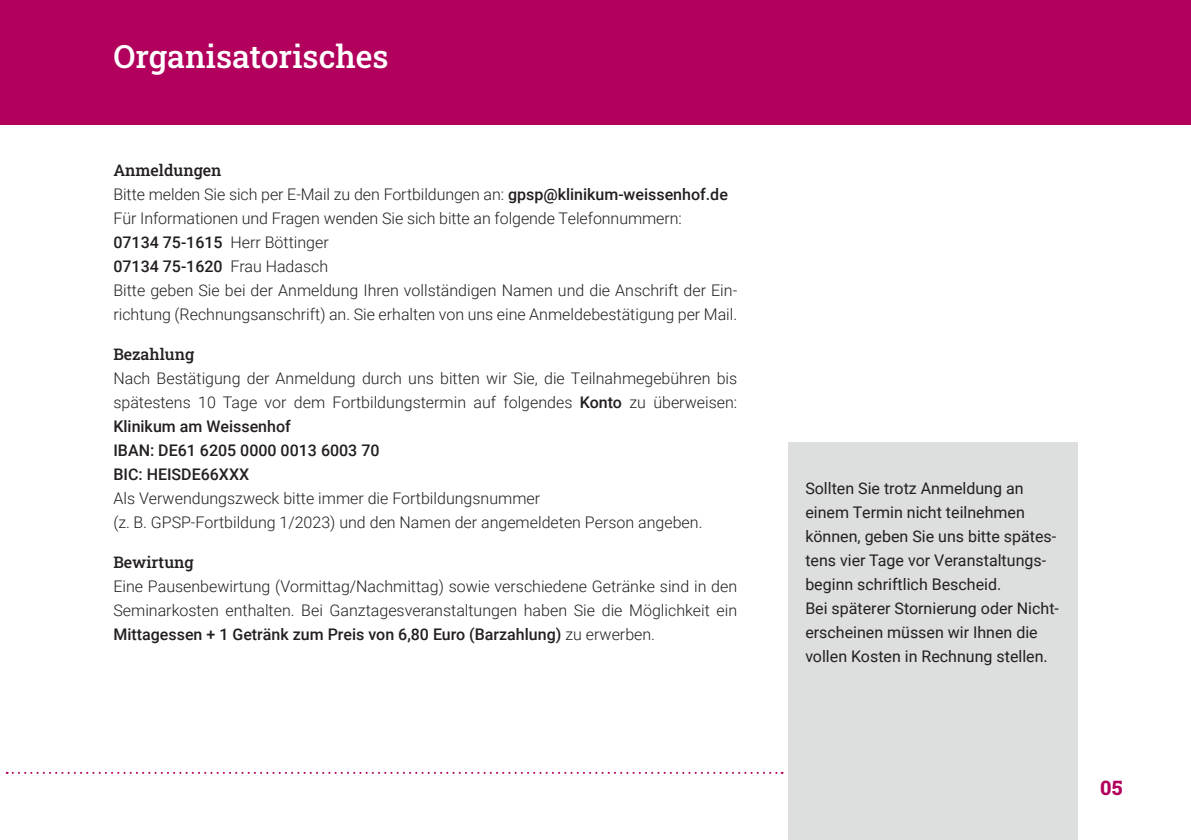
<style>
.page{position:relative;width:1191px;height:840px;background:#fff}
.page>*{position:absolute;margin:0;border:0;box-sizing:border-box;transform-origin:0 0}
.t1{font:500 32px "Roboto Slab";color:#fff}
.t2{font:800 20px "Roboto Slab";color:#b1015c}
.t3{font:300 16px/24px "Roboto";color:#231f20}
.t4{font:16px/24px "Roboto";color:#231f20}
.t5{font:500 16px "Roboto Slab";color:#231f20}
.s1{font-weight:500}
</style>
<div class="page">
<svg style="left:7px;top:771px;width:775px;height:2px"></svg>
<div style="left:0;top:0;width:1191px;height:125px;background:#b1015c"></div>
<div style="left:788px;top:442px;width:289px;height:397px;background:#dddede"></div>
<h1 class="t1" style="left:113px;top:35px;width:277px">Organisatorisches</h1>
<p class="t5" style="left:113px;top:159px;width:110px">Anmeldungen</p>
<p class="t3" style="left:113px;top:181px;width:625px">Bitte melden Sie sich per E-Mail zu den Fortbildungen an: <span class="s1">gpsp@klinikum-weissenhof.de </span>Für Informationen und Fragen wenden Sie sich bitte an folgende Telefonnummern:<br><span class="s1">07134 75-1615</span> Herr Böttinger<br><span class="s1">07134 75-1620</span> Frau Hadasch<br>Bitte geben Sie bei der Anmeldung Ihren vollständigen Namen und die Anschrift der Ein&shy;richtung (Rechnungsanschrift) an. Sie erhalten von uns eine Anmeldebestätigung per Mail.</p>
<p class="t5" style="left:113px;top:343px;width:82px">Bezahlung</p>
<p class="t3" style="left:113px;top:365px;width:625px">Nach Bestätigung der Anmeldung durch uns bitten wir Sie, die Teilnahmegebühren bis spätestens 10 Tage vor dem Fortbildungstermin auf folgendes <span class="s1">Konto</span> zu überweisen:<br><span class="s1">Klinikum am Weissenhof<br>IBAN: DE61 6205 0000 0013 6003 70<br>BIC: HEISDE66XXX</span></p>
<p class="t3" style="left:113px;top:485px;width:590px">Als Verwendungszweck bitte immer die Fortbildungsnummer<br>(z. B. GPSP-Fortbildung 1/2023) und den Namen der angemeldeten Person angeben.</p>
<p class="t5" style="left:113px;top:551px;width:82px">Bewirtung</p>
<p class="t3" style="left:113px;top:573px;width:625px;text-align:justify">Eine Pausenbewirtung (Vormittag/Nachmittag) sowie verschiedene Getränke sind in den Seminarkosten enthalten. Bei Ganztagesveranstaltungen haben Sie die Möglichkeit ein <span class="s1">Mittagessen + 1 Getränk zum Preis von 6,80 Euro (Barzahlung)</span> zu erwerben.</p>
<p class="t4" style="left:805px;top:475px;width:255px">Sollten Sie trotz Anmeldung an einem Termin nicht teilnehmen können, geben Sie uns bitte spätes&shy;tens vier Tage vor Veranstaltungs&shy;beginn schriftlich Bescheid.<br>Bei späterer Stornierung oder Nicht&shy;erscheinen müssen wir Ihnen die vollen Kosten in Rechnung stellen.</p>
<p class="t2" style="left:1100px;top:773px;width:24px">05</p>
</div>
